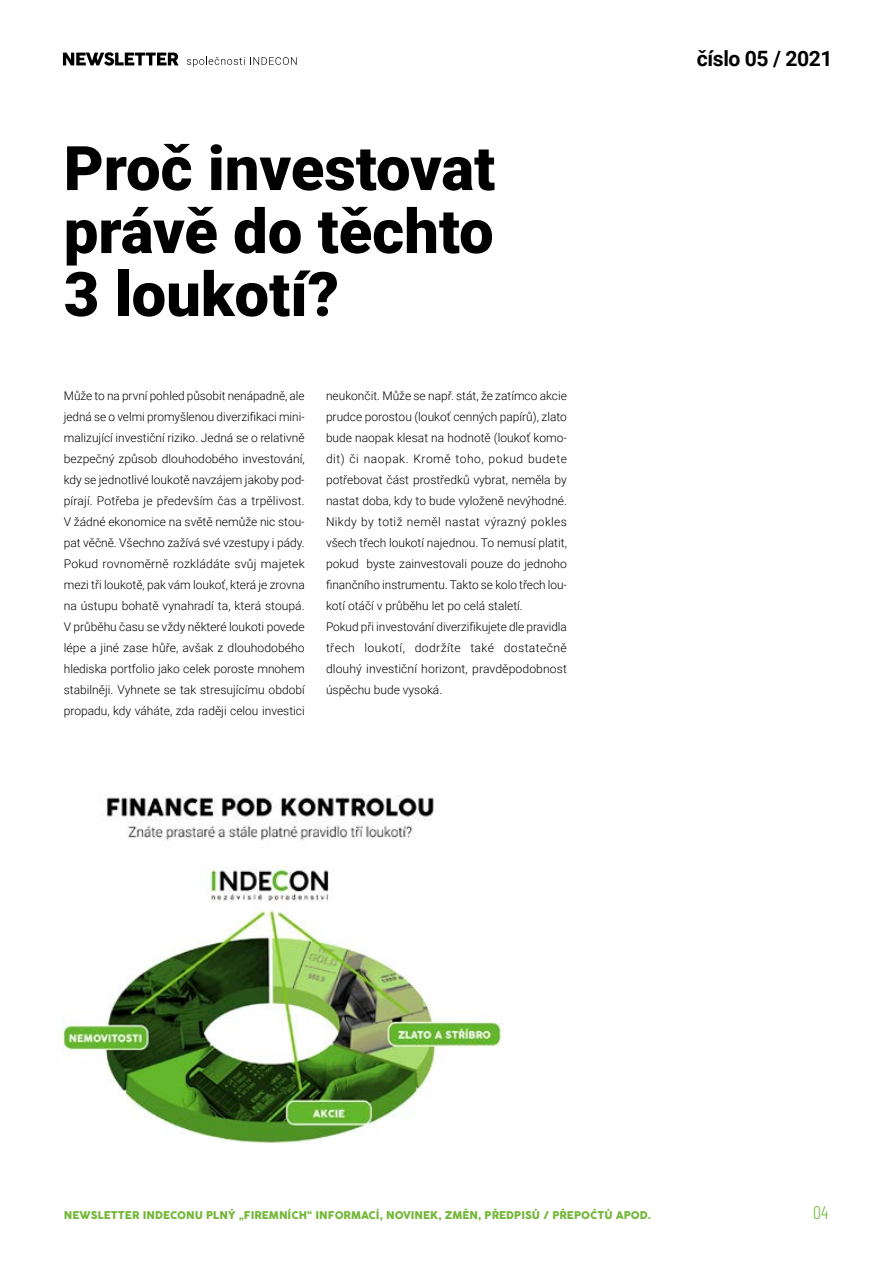
<style>
.page{position:relative;width:893px;height:1263px;background:#fff}
.page>*{position:absolute;margin:0;border:0;box-sizing:border-box;transform-origin:0 0}
.t1{font:900 61.5px/63px "Roboto";color:#000;text-align:justify}
.t2{font:700 21.15px "Roboto";letter-spacing:-.02em;color:#000}
.t3{font:300 18px "Barlow Condensed";color:#73b738}
.t4{font:300 12px/21px "Roboto";color:#000;text-align:justify}
.t5{font:10.5px "Cocogoose";color:#73b738}
</style>
<div class="page">
<svg style="left:63px;top:52px;width:115px;height:14px"></svg>
<svg style="left:187px;top:57px;width:110px;height:10px"></svg>
<img style="left:62px;top:794px;width:442px;height:349px">
<h1 class="t1" style="left:64px;top:134px;width:433px">Proč investovat právě do těchto 3 loukotí?</h1>
<p class="t4" style="left:64px;top:385px;width:243px">Může to na první pohled působit nenápadně, ale jedná se o velmi promyšlenou diverzifikaci mini&shy;malizující investiční riziko. Jedná se o relativně bezpečný způsob dlouhodobého investování, kdy se jednotlivé loukotě navzájem jakoby pod&shy;pírají. Potřeba je především čas a trpělivost.<br>V žádné ekonomice na světě nemůže nic stou&shy;pat věčně. Všechno zažívá své vzestupy i pády.<br>Pokud rovnoměrně rozkládáte svůj majetek mezi tři loukotě, pak vám loukoť, která je zrovna na ústupu bohatě vynahradí ta, která stoupá.<br>V průběhu času se vždy některé loukoti povede lépe a jiné zase hůře, avšak z dlouhodobého hlediska portfolio jako celek poroste mnohem stabilněji. Vyhnete se tak stresujícímu období propadu, kdy váháte, zda raději celou investici</p>
<p class="t4" style="left:326px;top:385px;width:243px;text-align:left">neukončit. Může se např. stát, že zatímco akcie prudce porostou (loukoť cenných papírů), zlato bude naopak klesat na hodnotě (loukoť komo&shy;dit) či naopak. Kromě toho, pokud budete potřebovat část prostředků vybrat, neměla by nastat doba, kdy to bude vyloženě nevýhodné.<br>Nikdy by totiž neměl nastat výrazný pokles všech třech loukotí najednou. To nemusí platit, pokud byste zainvestovali pouze do jednoho finančního instrumentu. Takto se kolo třech lou&shy;kotí otáčí v průběhu let po celá staletí.<br>Pokud při investování diverzifikujete dle pravidla třech loukotí, dodržíte také dostatečně dlouhý investiční horizont, pravděpodobnost úspěchu bude vysoká.</p>
<h2 class="t2" style="left:697px;top:43px;width:137px">číslo 05 / 2021</h2>
<p class="t5" style="left:64px;top:1208px;width:589px">NEWSLETTER INDECONU PLNÝ „FIREMNÍCH“ INFORMACÍ, NOVINEK, ZMĚN, PŘEDPISŮ / PŘEPOČTŮ APOD.</p>
<h3 class="t3" style="left:813px;top:1200px;width:17px">04</h3>
</div>
